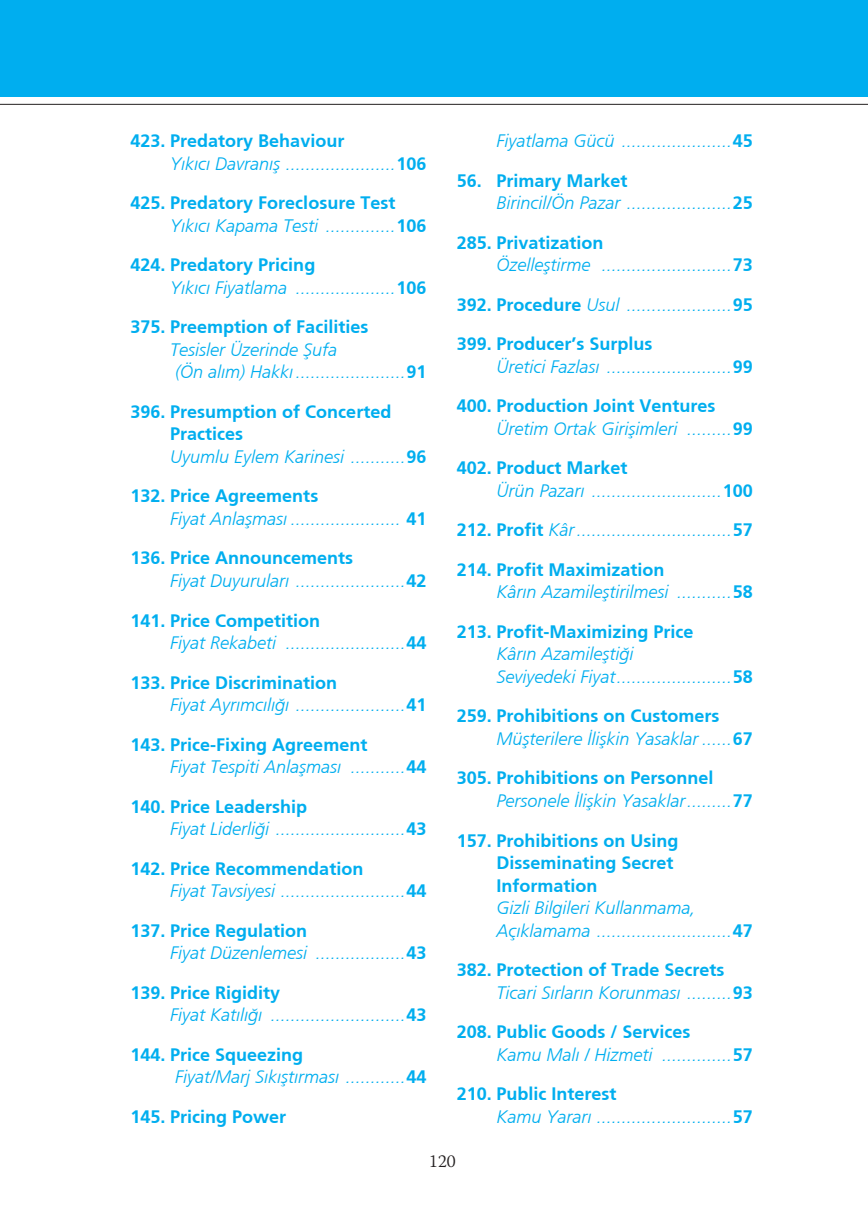
<style>
.page{position:relative;width:868px;height:1225px;background:#fff}
.page>*{position:absolute;margin:0;border:0;box-sizing:border-box;transform-origin:0 0}
.t1{font:italic 300 18px/22.4px "Frutiger";color:#00aeef}
.t2{font:700 18px/22.4px "Frutiger";color:#00aeef}
.t3{font:300 18px "Warnock Pro";color:#231f20}
.s1{font-weight:700;font-style:normal}
.s2{font-weight:300;font-style:italic}
</style>
<div class="page">
<div style="left:0;top:0;width:867px;height:96px;background:#00aeef"></div>
<hr style="left:0;top:104px;width:867px;height:1px;background:#231f20">
<p class="t1" style="left:170px;top:130px;width:258px;text-indent:-40px"><span class="s1">423. Predatory Behaviour<br></span>Yıkıcı Davranış ......................<span class="s1">106</span></p>
<p class="t2" style="left:170px;top:192px;width:258px;text-indent:-40px">425. Predatory Foreclosure Test<br><span class="s2">Yıkıcı Kapama Testi ..............</span>106</p>
<p class="t1" style="left:170px;top:254px;width:258px;text-indent:-40px"><span class="s1">424. Predatory Pricing<br></span>Yıkıcı Fiyatlama ....................<span class="s1">106</span></p>
<p class="t2" style="left:130px;top:316px;width:239px">375. Preemption of Facilities</p>
<p class="t1" style="left:170px;top:338px;width:258px">Tesisler Üzerinde Şufa<br>(Ön alım) Hakkı......................<span class="s1">91</span></p>
<p class="t2" style="left:170px;top:400px;width:258px;text-indent:-40px">396. Presumption of Concerted<br>Practices<br><span class="s2">Uyumlu Eylem Karinesi ...........</span>96</p>
<p class="t1" style="left:170px;top:485px;width:258px;text-indent:-40px"><span class="s1">132. Price Agreements<br></span>Fiyat Anlaşması ...................... <span class="s1">41</span></p>
<p class="t1" style="left:170px;top:547px;width:258px;text-indent:-40px"><span class="s1">136. Price Announcements<br></span>Fiyat Duyuruları ......................<span class="s1">42</span></p>
<p class="t1" style="left:170px;top:609px;width:258px;text-indent:-40px"><span class="s1">141. Price Competition<br></span>Fiyat Rekabeti ........................<span class="s1">44</span></p>
<p class="t1" style="left:170px;top:671px;width:258px;text-indent:-40px"><span class="s1">133. Price Discrimination<br></span>Fiyat Ayrımcılığı ......................<span class="s1">41</span></p>
<p class="t1" style="left:170px;top:733px;width:258px;text-indent:-40px"><span class="s1">143. Price-Fixing Agreement<br></span>Fiyat Tespiti Anlaşması ...........<span class="s1">44</span></p>
<p class="t1" style="left:170px;top:795px;width:258px;text-indent:-40px"><span class="s1">140. Price Leadership<br></span>Fiyat Liderliği ..........................<span class="s1">43</span></p>
<p class="t1" style="left:170px;top:857px;width:258px;text-indent:-40px"><span class="s1">142. Price Recommendation<br></span>Fiyat Tavsiyesi .........................<span class="s1">44</span></p>
<p class="t1" style="left:170px;top:919px;width:258px;text-indent:-40px"><span class="s1">137. Price Regulation<br></span>Fiyat Düzenlemesi ..................<span class="s1">43</span></p>
<p class="t1" style="left:170px;top:981px;width:258px;text-indent:-40px"><span class="s1">139. Price Rigidity<br></span>Fiyat Katılığı ...........................<span class="s1">43</span></p>
<p class="t1" style="left:175px;top:1043px;width:253px;text-indent:-45px"><span class="s1">144. Price Squeezing<br></span>Fiyat/Marj Sıkıştırması ............<span class="s1">44</span></p>
<p class="t2" style="left:130px;top:1105px;width:157px">145. Pricing Power</p>
<p class="t1" style="left:496px;top:130px;width:258px">Fiyatlama Gücü ......................<span class="s1">45</span></p>
<p class="t1" style="left:496px;top:169px;width:258px;text-indent:-40px"><span class="s1">56. Primary Market<br></span>Birincil/Ön Pazar .....................<span class="s1">25</span></p>
<p class="t1" style="left:496px;top:231px;width:258px;text-indent:-40px"><span class="s1">285. Privatization<br></span>Özelleştirme ..........................<span class="s1">73</span></p>
<p class="t2" style="left:456px;top:284px;width:297px;line-height:39.6px">392. Procedure <span class="s2">Usul .....................</span>95<br>399. Producer’s Surplus</p>
<p class="t1" style="left:456px;top:347px;width:297px;line-height:39.6px;text-indent:40px">Üretici Fazlası .........................<span class="s1">99<br>400. Production Joint Ventures</span></p>
<p class="t1" style="left:456px;top:409px;width:297px;line-height:39.6px;text-indent:40px">Üretim Ortak Girişimleri .........<span class="s1">99<br>402. Product Market</span></p>
<p class="t1" style="left:456px;top:471px;width:297px;line-height:39.6px;text-align:justify;text-indent:40px">Ürün Pazarı ..........................<span class="s1">100<br>212. Profit</span> Kâr...............................<span class="s1">57<br>214. Profit Maximization</span></p>
<p class="t1" style="left:456px;top:572px;width:297px;line-height:39.6px;text-indent:40px">Kârın Azamileştirilmesi ...........<span class="s1">58<br>213. Profit-Maximizing Price</span></p>
<p class="t1" style="left:496px;top:643px;width:258px">Kârın Azamileştiği<br>Seviyedeki Fiyat.......................<span class="s1">58</span></p>
<p class="t1" style="left:496px;top:705px;width:258px;text-indent:-40px"><span class="s1">259. Prohibitions on Customers<br></span>Müşterilere İlişkin Yasaklar ......<span class="s1">67</span></p>
<p class="t1" style="left:496px;top:767px;width:258px;text-indent:-40px"><span class="s1">305. Prohibitions on Personnel<br></span>Personele İlişkin Yasaklar.........<span class="s1">77</span></p>
<p class="t2" style="left:496px;top:829px;width:183px;text-indent:-40px">157. Prohibitions on Using<br>Disseminating Secret<br>Information</p>
<p class="t1" style="left:496px;top:896px;width:258px">Gizli Bilgileri Kullanmama,<br>Açıklamama ...........................<span class="s1">47</span></p>
<p class="t1" style="left:496px;top:958px;width:258px;text-indent:-40px"><span class="s1">382. Protection of Trade Secrets<br></span>Ticari Sırların Korunması .........<span class="s1">93</span></p>
<p class="t1" style="left:496px;top:1020px;width:258px;text-indent:-40px"><span class="s1">208. Public Goods / Services<br></span>Kamu Malı / Hizmeti ..............<span class="s1">57</span></p>
<p class="t1" style="left:496px;top:1082px;width:258px;text-indent:-40px"><span class="s1">210. Public Interest<br></span>Kamu Yararı ...........................<span class="s1">57</span></p>
<p class="t3" style="left:429px;top:1149px;width:28px">120</p>
</div>
